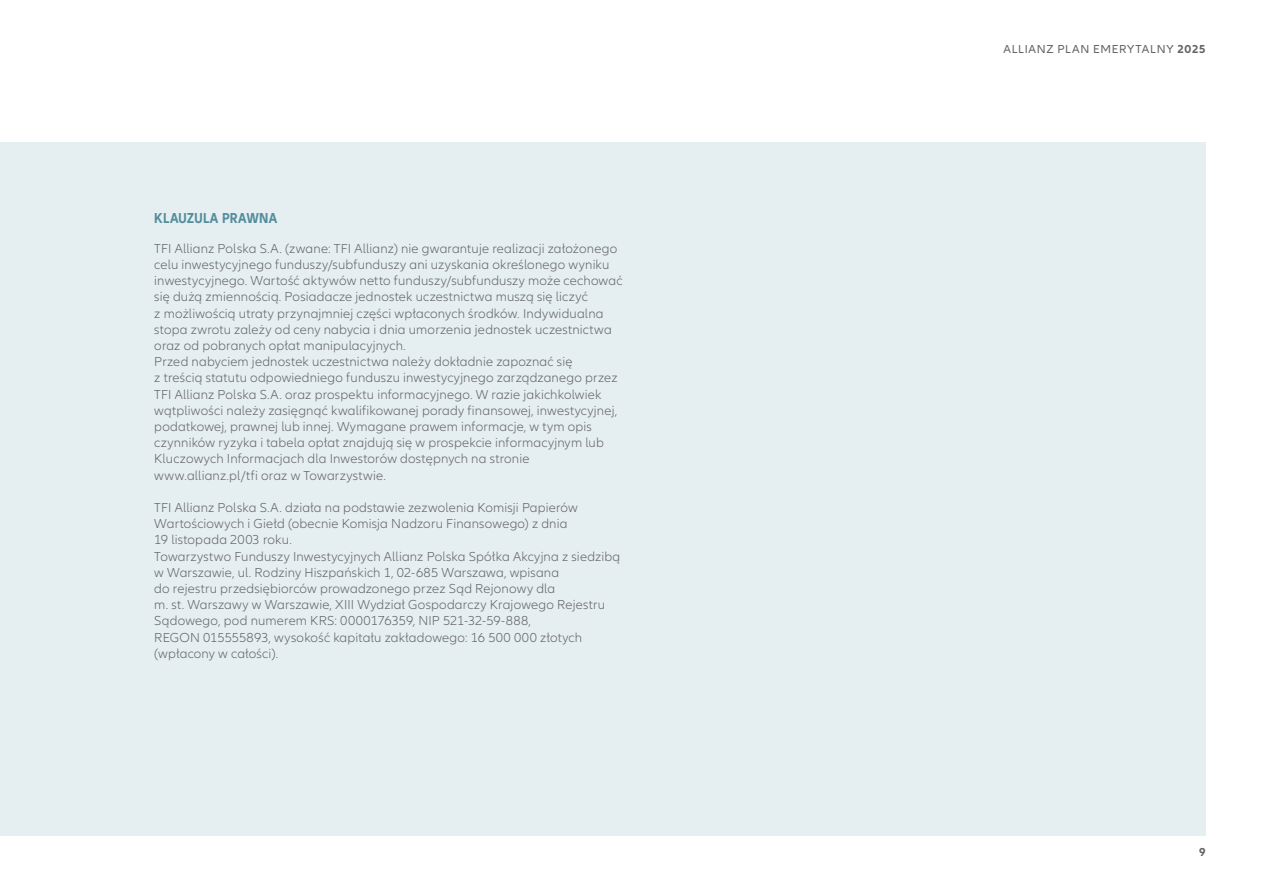
<style>
.page{position:relative;width:1263px;height:893px;background:#fff}
.page>*{position:absolute;margin:0;border:0;box-sizing:border-box;transform-origin:0 0}
.t1{font:700 condensed 15px "Allianz Neo";letter-spacing:.015em;color:#538d9c}
.t2{font:300 13.5px/16.2px "Allianz Neo";letter-spacing:.01em;color:#636466}
.t3{font:12px "Allianz Neo";letter-spacing:.06em;color:#636466}
.t4{font:700 12px "Allianz Neo";color:#636466}
.s1{font-weight:700}
</style>
<div class="page">
<div style="left:0;top:142px;width:1205px;height:694px;background:#e5eef0"></div>
<p class="t1" style="left:154px;top:210px;width:124px">KLAUZULA PRAWNA</p>
<p class="t2" style="left:154px;top:241px;width:470px">TFI Allianz Polska S.A. (zwane: TFI Allianz) nie gwarantuje realizacji założonego celu inwestycyjnego funduszy/subfunduszy ani uzyskania określonego wyniku inwestycyjnego. Wartość aktywów netto funduszy/subfunduszy może cechować się dużą zmiennością. Posiadacze jednostek uczestnictwa muszą się liczyć<br>z możliwością utraty przynajmniej części wpłaconych środków. Indywidualna stopa zwrotu zależy od ceny nabycia i dnia umorzenia jednostek uczestnictwa oraz od pobranych opłat manipulacyjnych.<br>Przed nabyciem jednostek uczestnictwa należy dokładnie zapoznać się<br>z treścią statutu odpowiedniego funduszu inwestycyjnego zarządzanego przez TFI Allianz Polska S.A. oraz prospektu informacyjnego. W razie jakichkolwiek wątpliwości należy zasięgnąć kwalifikowanej porady finansowej, inwestycyjnej, podatkowej, prawnej lub innej. Wymagane prawem informacje, w tym opis czynników ryzyka i tabela opłat znajdują się w prospekcie informacyjnym lub Kluczowych Informacjach dla Inwestorów dostępnych na stronie www.allianz.pl/tfi oraz w Towarzystwie.</p>
<p class="t2" style="left:154px;top:500px;width:467px">TFI Allianz Polska S.A. działa na podstawie zezwolenia Komisji Papierów Wartościowych i Giełd (obecnie Komisja Nadzoru Finansowego) z dnia<br>19 listopada 2003 roku.<br>Towarzystwo Funduszy Inwestycyjnych Allianz Polska Spółka Akcyjna z siedzibą w Warszawie, ul. Rodziny Hiszpańskich 1, 02-685 Warszawa, wpisana<br>do rejestru przedsiębiorców prowadzonego przez Sąd Rejonowy dla<br>m. st. Warszawy w Warszawie, XIII Wydział Gospodarczy Krajowego Rejestru Sądowego, pod numerem KRS: 0000176359, NIP 521-32-59-888,<br>REGON 015555893, wysokość kapitału zakładowego: 16 500 000 złotych (wpłacony w całości).</p>
<p class="t3" style="left:1003px;top:42px;width:204px">ALLIANZ PLAN EMERYTALNY <span class="s1">2025</span></p>
<p class="t4" style="left:1199px;top:845px;width:8px">9</p>
</div>
